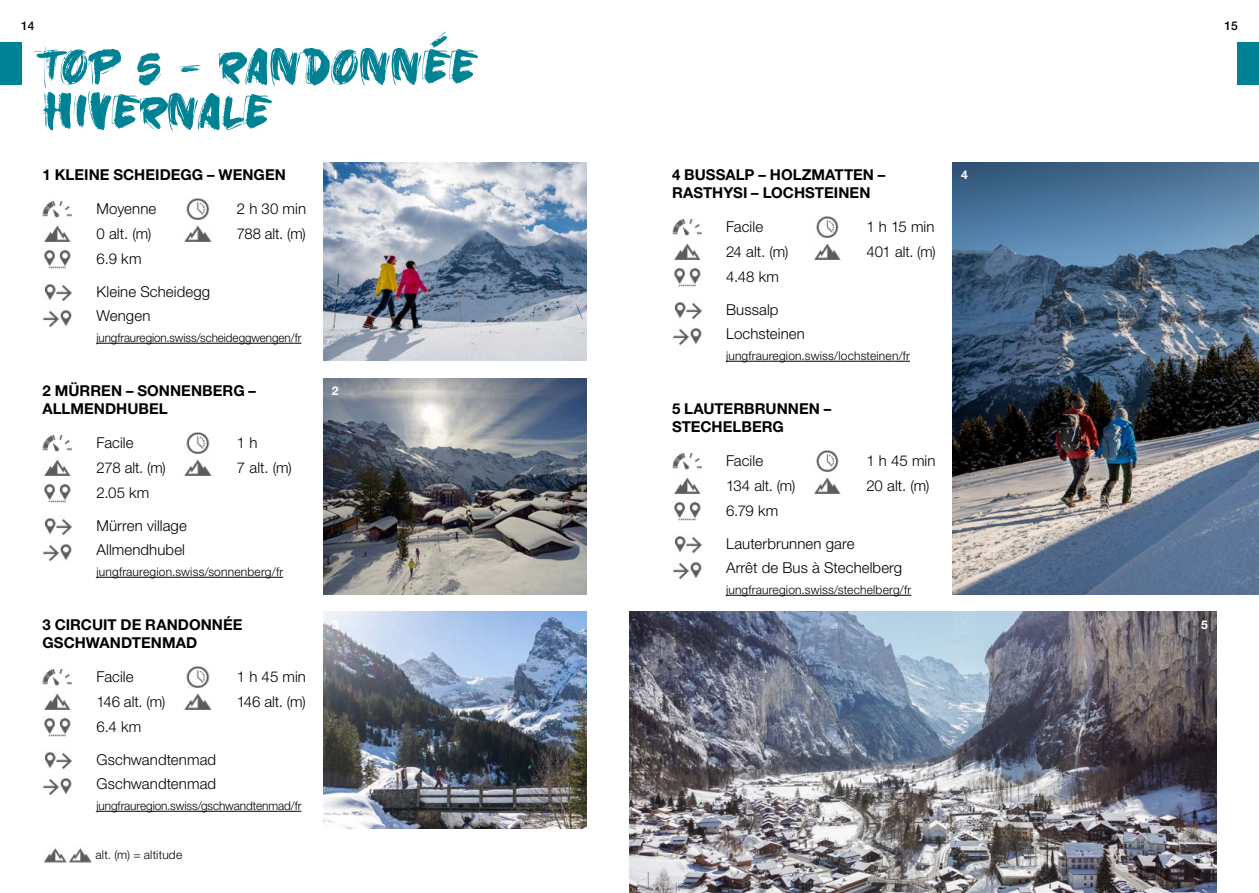
<style>
.page{position:relative;width:1259px;height:893px;background:#fff}
.page>*{position:absolute;margin:0;border:0;box-sizing:border-box;transform-origin:0 0}
.t1{font:60px/45px "Gold Under The Mud";color:#008295}
.t2{font:300 15px/25.2px "Helvetica Neue LT Std";letter-spacing:.005em;color:#000}
.t3{font:700 15px/18px "Helvetica Neue LT Std";letter-spacing:.005em;color:#000}
.t4{font:300 12px "Helvetica Neue LT Std";letter-spacing:.01em;color:#000}
.t5{font:700 12px "Helvetica Neue LT Std";color:#fff}
.t6{font:500 12px "Helvetica Neue LT Std";color:#000}
</style>
<div class="page">
<div style="left:0;top:43px;width:21px;height:42px;background:#008295"></div>
<div style="left:1237px;top:43px;width:22px;height:42px;background:#008295"></div>
<img style="left:952px;top:162px;width:307px;height:432px">
<img style="left:629px;top:612px;width:587px;height:281px">
<img style="left:672px;top:219px;width:29px;height:17px">
<img style="left:674px;top:243px;width:27px;height:17px">
<img style="left:674px;top:267px;width:27px;height:20px">
<img style="left:816px;top:216px;width:23px;height:21px">
<img style="left:814px;top:243px;width:27px;height:17px">
<img style="left:672px;top:453px;width:29px;height:17px">
<img style="left:674px;top:477px;width:27px;height:17px">
<img style="left:674px;top:501px;width:27px;height:20px">
<img style="left:816px;top:450px;width:23px;height:21px">
<img style="left:814px;top:477px;width:27px;height:17px">
<hr style="left:726px;top:361px;width:184px;height:1px;background:#000">
<img style="left:674px;top:302px;width:27px;height:18px">
<img style="left:673px;top:328px;width:28px;height:18px">
<hr style="left:726px;top:595px;width:185px;height:1px;background:#000">
<img style="left:674px;top:536px;width:27px;height:18px">
<img style="left:673px;top:562px;width:28px;height:18px">
<img style="left:323px;top:162px;width:264px;height:198px">
<img style="left:43px;top:201px;width:29px;height:17px">
<img style="left:44px;top:225px;width:27px;height:17px">
<img style="left:44px;top:249px;width:27px;height:20px">
<img style="left:186px;top:198px;width:24px;height:21px">
<img style="left:184px;top:225px;width:28px;height:17px">
<img style="left:43px;top:435px;width:29px;height:17px">
<img style="left:44px;top:459px;width:27px;height:17px">
<img style="left:44px;top:483px;width:27px;height:20px">
<img style="left:186px;top:432px;width:24px;height:21px">
<img style="left:184px;top:459px;width:28px;height:17px">
<img style="left:43px;top:669px;width:29px;height:17px">
<img style="left:44px;top:693px;width:27px;height:17px">
<img style="left:44px;top:717px;width:27px;height:20px">
<img style="left:186px;top:666px;width:24px;height:21px">
<img style="left:184px;top:693px;width:28px;height:17px">
<hr style="left:97px;top:343px;width:204px;height:1px;background:#000">
<img style="left:44px;top:284px;width:28px;height:18px">
<img style="left:43px;top:310px;width:29px;height:18px">
<hr style="left:97px;top:577px;width:186px;height:1px;background:#000">
<img style="left:44px;top:518px;width:28px;height:18px">
<img style="left:43px;top:544px;width:29px;height:18px">
<hr style="left:97px;top:811px;width:204px;height:1px;background:#000">
<img style="left:44px;top:752px;width:28px;height:18px">
<img style="left:43px;top:778px;width:29px;height:18px">
<img style="left:323px;top:378px;width:264px;height:216px">
<img style="left:323px;top:612px;width:264px;height:216px">
<img style="left:44px;top:848px;width:48px;height:15px">
<p class="t6" style="left:21px;top:18px;width:15px">14</p>
<p class="t6" style="left:1224px;top:18px;width:15px">15</p>
<h1 class="t1" style="left:43px;top:44px;width:436px">TOP 5 - RANDONNÉE<br>HIVERNALE</h1>
<p class="t3" style="left:43px;top:165px;width:245px">1 KLEINE SCHEIDEGG – WENGEN</p>
<p class="t2" style="left:97px;top:196px;width:61px">Moyenne<br>0 alt. (m)<br>6.9 km</p>
<p class="t2" style="left:237px;top:196px;width:71px">2 h 30 min<br>788 alt. (m)</p>
<p class="t2" style="left:97px;top:279px;width:115px;line-height:24.5px">Kleine Scheidegg<br>Wengen</p>
<p class="t4" style="left:97px;top:330px;width:206px">jungfrauregion.swiss/scheideggwengen/fr</p>
<p class="t3" style="left:43px;top:381px;width:215px">2 MÜRREN – SONNENBERG –<br>ALLMENDHUBEL</p>
<p class="t2" style="left:97px;top:430px;width:71px">Facile<br>278 alt. (m)<br>2.05 km</p>
<p class="t2" style="left:237px;top:430px;width:56px">1 h<br>7 alt. (m)</p>
<p class="t2" style="left:97px;top:513px;width:92px;line-height:24.5px">Mürren village<br>Allmendhubel</p>
<p class="t4" style="left:97px;top:564px;width:188px">jungfrauregion.swiss/sonnenberg/fr</p>
<p class="t3" style="left:43px;top:615px;width:202px">3 CIRCUIT DE RANDONNÉE<br>GSCHWANDTENMAD</p>
<p class="t2" style="left:97px;top:664px;width:70px">Facile<br>146 alt. (m)<br>6.4 km</p>
<p class="t2" style="left:237px;top:664px;width:71px">1 h 45 min<br>146 alt. (m)</p>
<p class="t2" style="left:97px;top:747px;width:121px;line-height:24.5px">Gschwandtenmad<br>Gschwandtenmad</p>
<p class="t4" style="left:97px;top:798px;width:206px">jungfrauregion.swiss/gschwandtenmad/fr</p>
<p class="t4" style="left:95px;top:847px;width:88px">alt. (m) = altitude</p>
<p class="t5" style="left:332px;top:167px;width:8px">1</p>
<p class="t5" style="left:332px;top:383px;width:8px">2</p>
<p class="t5" style="left:332px;top:617px;width:8px">3</p>
<p class="t3" style="left:672px;top:165px;width:215px">4 BUSSALP – HOLZMATTEN –<br>RASTHYSI – LOCHSTEINEN</p>
<p class="t2" style="left:726px;top:214px;width:64px">Facile<br>24 alt. (m)<br>4.48 km</p>
<p class="t2" style="left:866px;top:214px;width:71px">1 h 15 min<br>401 alt. (m)</p>
<p class="t2" style="left:726px;top:297px;width:80px;line-height:24.5px">Bussalp<br>Lochsteinen</p>
<p class="t4" style="left:726px;top:348px;width:185px">jungfrauregion.swiss/lochsteinen/fr</p>
<p class="t3" style="left:672px;top:399px;width:161px">5 LAUTERBRUNNEN –<br>STECHELBERG</p>
<p class="t2" style="left:726px;top:448px;width:71px">Facile<br>134 alt. (m)<br>6.79 km</p>
<p class="t2" style="left:866px;top:448px;width:71px">1 h 45 min<br>20 alt. (m)</p>
<p class="t2" style="left:726px;top:531px;width:178px;line-height:24.5px">Lauterbrunnen gare<br>Arrêt de Bus à Stechelberg</p>
<p class="t4" style="left:726px;top:582px;width:187px">jungfrauregion.swiss/stechelberg/fr</p>
<p class="t5" style="left:961px;top:167px;width:8px">4</p>
<p class="t5" style="left:1201px;top:617px;width:8px">5</p>
</div>
